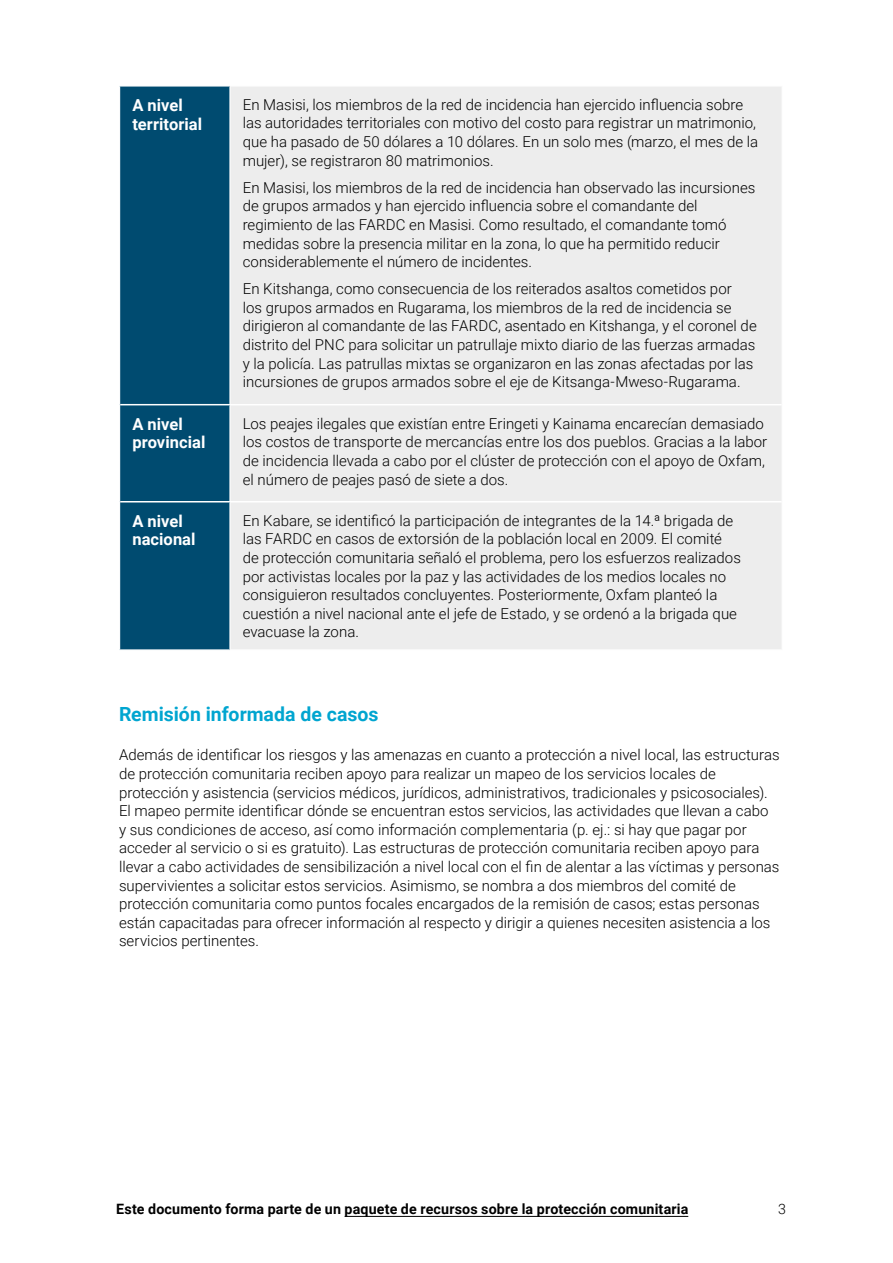
<style>
.page{position:relative;width:893px;height:1263px;background:#fff}
.page>*{position:absolute;margin:0;border:0;box-sizing:border-box;transform-origin:0 0}
.t1{font:700 19.5px "Roboto";color:#00a5d0}
.t2{font:700 16.5px/18.6px "Roboto";letter-spacing:.005em;color:#fff}
.t3{font:300 15px/18.6px "Roboto";color:#000}
.t4{font:700 14.25px "Roboto";letter-spacing:.01em;color:#000}
.t5{font:300 14.25px "Roboto";color:#000}
</style>
<div class="page">
<hr style="left:345px;top:1216px;width:343px;height:1px;background:#000">
<div style="left:120px;top:87px;width:109px;height:562px;background:#004b70"></div>
<div style="left:231px;top:87px;width:551px;height:562px;background:#ededed"></div>
<hr style="left:120px;top:404px;width:110px;height:1px;background:#fff">
<hr style="left:120px;top:501px;width:110px;height:1px;background:#fff">
<hr style="left:230px;top:404px;width:552px;height:1px;background:#fff">
<hr style="left:230px;top:501px;width:552px;height:1px;background:#fff">
<p class="t2" style="left:132px;top:95px;width:71px">A nivel territorial</p>
<p class="t3" style="left:243px;top:95px;width:517px">En Masisi, los miembros de la red de incidencia han ejercido influencia sobre las autoridades territoriales con motivo del costo para registrar un matrimonio, que ha pasado de 50 dólares a 10 dólares. En un solo mes (marzo, el mes de la mujer), se registraron 80 matrimonios.</p>
<p class="t3" style="left:243px;top:178px;width:514px">En Masisi, los miembros de la red de incidencia han observado las incursiones de grupos armados y han ejercido influencia sobre el comandante del regimiento de las FARDC en Masisi. Como resultado, el comandante tomó medidas sobre la presencia militar en la zona, lo que ha permitido reducir considerablemente el número de incidentes.</p>
<p class="t3" style="left:243px;top:279px;width:515px">En Kitshanga, como consecuencia de los reiterados asaltos cometidos por<br>los grupos armados en Rugarama, los miembros de la red de incidencia se dirigieron al comandante de las FARDC, asentado en Kitshanga, y el coronel de distrito del PNC para solicitar un patrullaje mixto diario de las fuerzas armadas y la policía. Las patrullas mixtas se organizaron en las zonas afectadas por las incursiones de grupos armados sobre el eje de Kitsanga-Mweso-Rugarama.</p>
<p class="t2" style="left:132px;top:414px;width:75px">A nivel provincial</p>
<p class="t3" style="left:243px;top:413px;width:526px">Los peajes ilegales que existían entre Eringeti y Kainama encarecían demasiado los costos de transporte de mercancías entre los dos pueblos. Gracias a la labor de incidencia llevada a cabo por el clúster de protección con el apoyo de Oxfam, el número de peajes pasó de siete a dos.</p>
<p class="t2" style="left:132px;top:511px;width:65px">A nivel nacional</p>
<p class="t3" style="left:243px;top:511px;width:500px">En Kabare, se identificó la participación de integrantes de la 14.ª brigada de las FARDC en casos de extorsión de la población local en 2009. El comité de protección comunitaria señaló el problema, pero los esfuerzos realizados por activistas locales por la paz y las actividades de los medios locales no consiguieron resultados concluyentes. Posteriormente, Oxfam planteó la cuestión a nivel nacional ante el jefe de Estado, y se ordenó a la brigada que evacuase la zona.</p>
<h1 class="t1" style="left:119px;top:700px;width:261px">Remisión informada de casos</h1>
<p class="t3" style="left:119px;top:745px;width:662px">Además de identificar los riesgos y las amenazas en cuanto a protección a nivel local, las estructuras de protección comunitaria reciben apoyo para realizar un mapeo de los servicios locales de protección y asistencia (servicios médicos, jurídicos, administrativos, tradicionales y psicosociales).<br>El mapeo permite identificar dónde se encuentran estos servicios, las actividades que llevan a cabo<br>y sus condiciones de acceso, así como información complementaria (p. ej.: si hay que pagar por acceder al servicio o si es gratuito). Las estructuras de protección comunitaria reciben apoyo para llevar a cabo actividades de sensibilización a nivel local con el fin de alentar a las víctimas y personas supervivientes a solicitar estos servicios. Asimismo, se nombra a dos miembros del comité de protección comunitaria como puntos focales encargados de la remisión de casos; estas personas están capacitadas para ofrecer información al respecto y dirigir a quienes necesiten asistencia a los servicios pertinentes.</p>
<p class="t4" style="left:116px;top:1199px;width:574px">Este documento forma parte de un paquete de recursos sobre la protección comunitaria</p>
<p class="t5" style="left:778px;top:1199px;width:9px">3</p>
</div>
